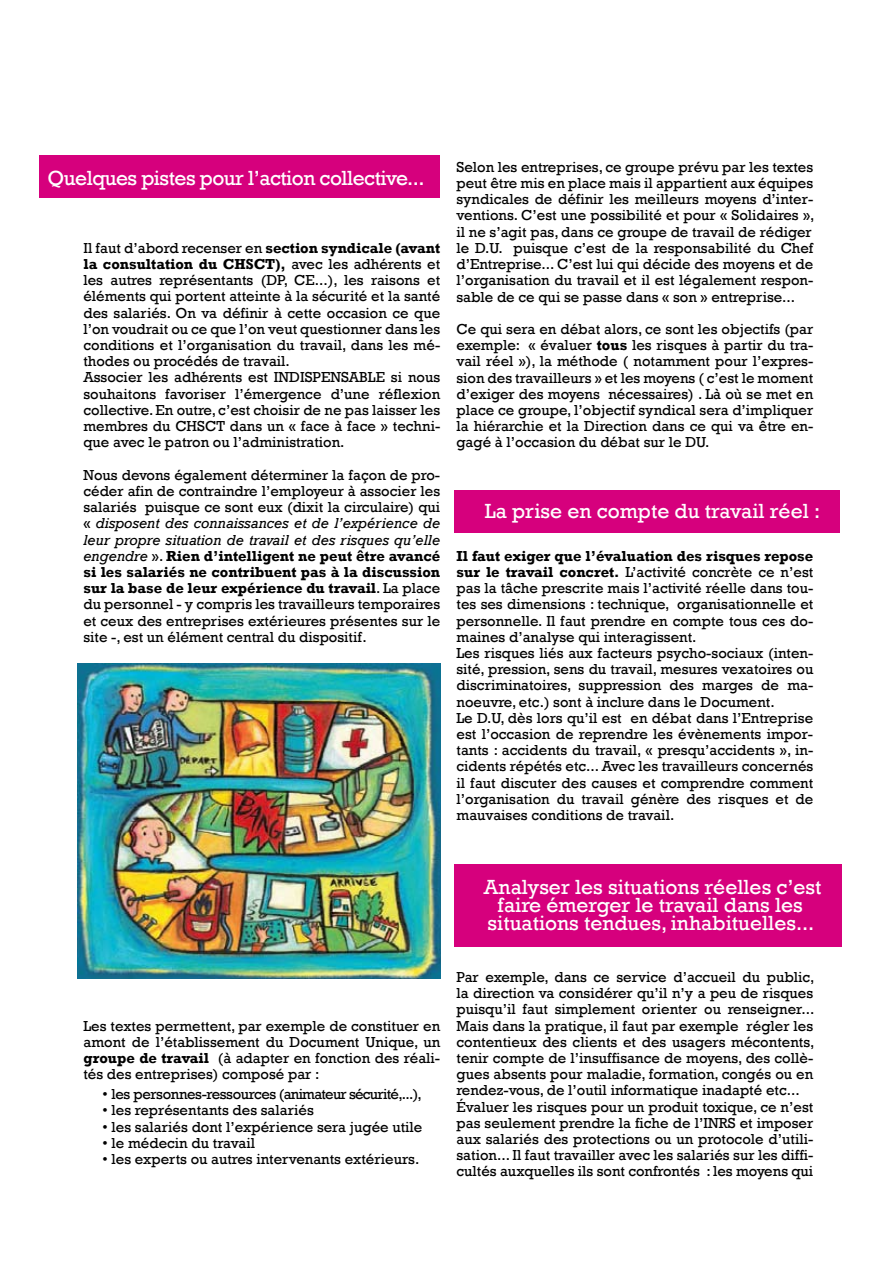
<style>
.page{position:relative;width:893px;height:1263px;background:#fff}
.page>*{position:absolute;margin:0;border:0;box-sizing:border-box;transform-origin:0 0}
.t1{font:21px/18px "Rockwell";color:#fff;text-align:center}
.t2{font:21px "Rockwell";letter-spacing:-.025em;color:#fff}
.t3{font:14.85px/16.2px "Rockwell";color:#000}
.t4{font:14.85px "Rockwell";letter-spacing:-.025em;color:#000}
.s1{font-weight:700}
.s2{font-style:italic}
</style>
<div class="page">
<div style="left:454px;top:864px;width:388px;height:82px;background:#d6007d"></div>
<div style="left:454px;top:490px;width:386px;height:42px;background:#d6007d"></div>
<div style="left:39px;top:155px;width:400px;height:42px;background:#d6007d"></div>
<img style="left:78px;top:663px;width:362px;height:315px">
<h1 class="t2" style="left:48px;top:166px;width:378px">Quelques pistes pour l’action collective...</h1>
<p class="t3" style="left:83px;top:240px;width:358px">Il faut d’abord recenser en <span class="s1">section syndicale (avant la consultation du CHSCT),</span> avec les adhérents et les autres représentants (DP, CE...), les raisons et éléments qui portent atteinte à la sécurité et la santé des salariés. On va définir à cette occasion ce que l’on voudrait ou ce que l’on veut questionner dans les conditions et l’organisation du travail, dans les mé&shy;thodes ou procédés de travail.<br>Associer les adhérents est INDISPENSABLE si nous souhaitons favoriser l’émergence d’une réflexion collective. En outre, c’est choisir de ne pas laisser les membres du CHSCT dans un « face à face » techni&shy;que avec le patron ou l’administration.</p>
<p class="t3" style="left:83px;top:467px;width:358px;text-align:justify">Nous devons également déterminer la façon de pro&shy;céder afin de contraindre l’employeur à associer les salariés puisque ce sont eux (dixit la circulaire) qui « <span class="s2">disposent des connaissances et de l’expérience de leur propre situation de travail et des risques qu’elle engendre</span> ». <span class="s1">Rien d’intelligent ne peut être avancé si les salariés ne contribuent pas à la discussion sur la base de leur expérience du travail</span>. La place du personnel - y compris les travailleurs temporaires et ceux des entreprises extérieures présentes sur le site -, est un élément central du dispositif.</p>
<p class="t3" style="left:456px;top:159px;width:360px">Selon les entreprises, ce groupe prévu par les textes peut être mis en place mais il appartient aux équipes syndicales de définir les meilleurs moyens d’inter&shy;ventions. C’est une possibilité et pour « Solidaires », il ne s’agit pas, dans ce groupe de travail de rédiger le D.U. puisque c’est de la responsabilité du Chef d’Entreprise... C’est lui qui décide des moyens et de l’organisation du travail et il est légalement respon&shy;sable de ce qui se passe dans « son » entreprise...</p>
<p class="t3" style="left:456px;top:321px;width:358px;text-align:justify">Ce qui sera en débat alors, ce sont les objectifs (par exemple: « évaluer <span class="s1">tous</span> les risques à partir du tra&shy;vail réel »), la méthode ( notamment pour l’expres&shy;sion des travailleurs » et les moyens ( c’est le moment d’exiger des moyens nécessaires) . Là où se met en place ce groupe, l’objectif syndical sera d’impliquer la hiérarchie et la Direction dans ce qui va être en&shy;gagé à l’occasion du débat sur le DU.</p>
<h1 class="t1" style="left:485px;top:503px;width:337px">La prise en compte du travail réel :</h1>
<p class="t3" style="left:456px;top:548px;width:358px"><span class="s1">Il faut exiger que l’évaluation des risques repose sur le travail concret.</span> L’activité concrète ce n’est pas la tâche prescrite mais l’activité réelle dans tou&shy;tes ses dimensions : technique, organisationnelle et personnelle. Il faut prendre en compte tous ces do&shy;maines d’analyse qui interagissent.<br>Les risques liés aux facteurs psycho-sociaux (inten&shy;sité, pression, sens du travail, mesures vexatoires ou discriminatoires, suppression des marges de ma&shy;noeuvre, etc.) sont à inclure dans le Document.<br>Le D.U, dès lors qu’il est en débat dans l’Entreprise est l’occasion de reprendre les évènements impor&shy;tants : accidents du travail, « presqu’accidents », in&shy;cidents répétés etc... Avec les travailleurs concernés il faut discuter des causes et comprendre comment l’organisation du travail génère des risques et de mauvaises conditions de travail.</p>
<p class="t3" style="left:83px;top:1018px;width:358px;text-align:justify">Les textes permettent, par exemple de constituer en amont de l’établissement du Document Unique, un <span class="s1">groupe de travail</span> (à adapter en fonction des réali&shy;tés des entreprises) composé par :</p>
<p class="t4" style="left:103px;top:1086px;width:321px">• les personnes-ressources (animateur sécurité,...),</p>
<p class="t3" style="left:103px;top:1102px;width:213px">• les représentants des salariés</p>
<p class="t3" style="left:103px;top:1119px;width:321px">• les salariés dont l’expérience sera jugée utile</p>
<p class="t3" style="left:103px;top:1135px;width:154px">• le médecin du travail</p>
<p class="t3" style="left:103px;top:1151px;width:318px">• les experts ou autres intervenants extérieurs.</p>
<h1 class="t1" style="left:484px;top:879px;width:339px">Analyser les situations réelles c’est faire émerger le travail dans les situations tendues, inhabituelles...</h1>
<p class="t3" style="left:456px;top:969px;width:359px">Par exemple, dans ce service d’accueil du public, la direction va considérer qu’il n’y a peu de risques puisqu’il faut simplement orienter ou renseigner...<br>Mais dans la pratique, il faut par exemple régler les contentieux des clients et des usagers mécontents, tenir compte de l’insuffisance de moyens, des collè&shy;gues absents pour maladie, formation, congés ou en rendez-vous, de l’outil informatique inadapté etc...<br>Évaluer les risques pour un produit toxique, ce n’est pas seulement prendre la fiche de l’INRS et imposer aux salariés des protections ou un protocole d’utili&shy;sation... Il faut travailler avec les salariés sur les diffi&shy;cultés auxquelles ils sont confrontés : les moyens qui</p>
</div>
